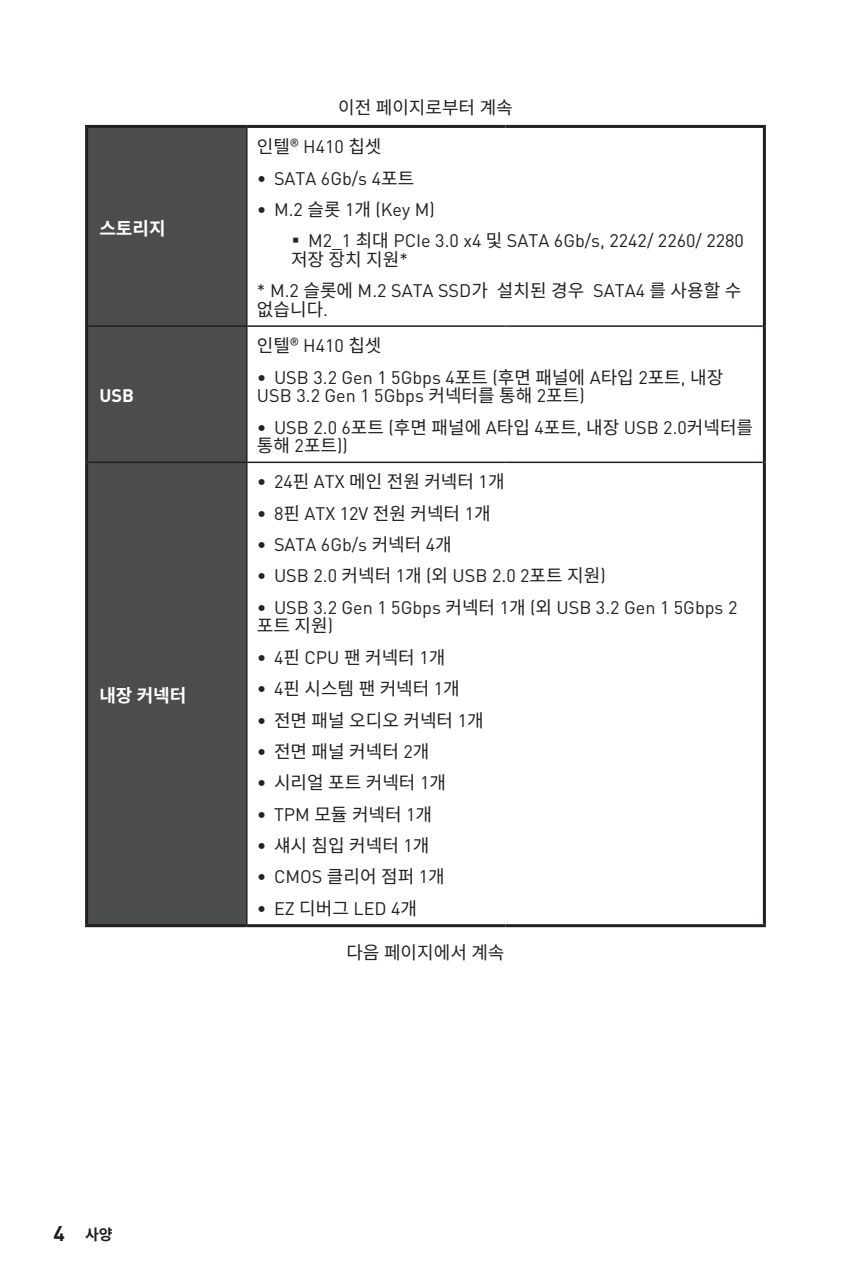
<style>
.page{position:relative;width:851px;height:1276px;background:#fff}
.page>*{position:absolute;margin:0;border:0;box-sizing:border-box;transform-origin:0 0}
.t1{font:18px/31.5px "MSI Din Pro Noto CJK";color:#231f20}
.t2{font:700 18px "MSI Din Pro Noto CJK";color:#fff}
.t3{font:700 15px "MSI Din Pro Noto CJK";color:#231f20}
.s1{font-weight:700;color:#232020}
.s2{font-size:21px}
</style>
<div class="page">
<div style="left:88px;top:128px;width:158px;height:796px;background:#4b4c4d"></div>
<hr style="left:247px;top:325px;width:258px;height:2px;background:#231f20">
<hr style="left:505px;top:325px;width:257px;height:2px;background:#231f20">
<hr style="left:247px;top:461px;width:258px;height:2px;background:#231f20">
<hr style="left:505px;top:461px;width:257px;height:2px;background:#231f20">
<hr style="left:88px;top:325px;width:159px;height:2px;background:#231f20">
<hr style="left:88px;top:461px;width:159px;height:2px;background:#231f20">
<hr style="left:762px;top:128px;width:3px;height:198px;background:#231f20">
<hr style="left:762px;top:462px;width:3px;height:462px;background:#231f20">
<hr style="left:85px;top:924px;width:162px;height:3px;background:#231f20">
<hr style="left:247px;top:924px;width:258px;height:3px;background:#231f20">
<hr style="left:505px;top:924px;width:260px;height:3px;background:#231f20">
<hr style="left:85px;top:128px;width:3px;height:198px;background:#231f20">
<hr style="left:85px;top:326px;width:3px;height:136px;background:#231f20">
<hr style="left:85px;top:462px;width:3px;height:462px;background:#231f20">
<hr style="left:246px;top:463px;width:1px;height:461px;background:#231f20">
<hr style="left:85px;top:125px;width:162px;height:3px;background:#231f20">
<hr style="left:247px;top:125px;width:258px;height:3px;background:#231f20">
<hr style="left:505px;top:125px;width:260px;height:3px;background:#231f20">
<hr style="left:246px;top:128px;width:1px;height:197px;background:#231f20">
<hr style="left:246px;top:327px;width:1px;height:134px;background:#231f20">
<hr style="left:762px;top:326px;width:3px;height:136px;background:#231f20">
<p class="t2" style="left:99px;top:218px;width:68px">스토리지</p>
<p class="t2" style="left:99px;top:385px;width:36px">USB</p>
<p class="t2" style="left:99px;top:685px;width:88px">내장 커넥터</p>
<p class="t1" style="left:338px;top:92px;width:176px">이전 페이지로부터 계속</p>
<p class="t1" style="left:257px;top:131px;width:179px">인텔® H410 칩셋<br><span class="s1">∙</span> SATA 6Gb/s 4포트<br><span class="s1">∙</span> M.2 슬롯 1개 (Key M)</p>
<p class="t1" style="left:287px;top:232px;width:458px;line-height:18.6px"><span class="s1">▪</span> M2_1 최대 PCIe 3.0 x4 및 SATA 6Gb/s, 2242/ 2260/ 2280 저장 장치 지원*</p>
<p class="t1" style="left:257px;top:282px;width:486px;line-height:18.6px">* M.2 슬롯에 M.2 SATA SSD가 설치된 경우 SATA4 를 사용할 수 없습니다.</p>
<p class="t1" style="left:257px;top:330px;width:467px">인텔® H410 칩셋<br><span class="s1">∙</span> USB 3.2 Gen 1 5Gbps 4포트 (후면 패널에 A타입 2포트, 내장</p>
<p class="t1" style="left:257px;top:380px;width:497px">USB 3.2 Gen 1 5Gbps 커넥터를 통해 2포트)<br><span class="s1">∙</span> USB 2.0 6포트 (후면 패널에 A타입 4포트, 내장 USB 2.0커넥터를</p>
<p class="t1" style="left:257px;top:430px;width:92px">통해 2포트))</p>
<p class="t1" style="left:257px;top:466px;width:482px"><span class="s1">∙</span> 24핀 ATX 메인 전원 커넥터 1개<br><span class="s1">∙</span> 8핀 ATX 12V 전원 커넥터 1개<br><span class="s1">∙</span> SATA 6Gb/s 커넥터 4개<br><span class="s1">∙</span> USB 2.0 커넥터 1개 (외 USB 2.0 2포트 지원)<br><span class="s1">∙</span> USB 3.2 Gen 1 5Gbps 커넥터 1개 (외 USB 3.2 Gen 1 5Gbps 2</p>
<p class="t1" style="left:257px;top:610px;width:228px">포트 지원)<br><span class="s1">∙</span> 4핀 CPU 팬 커넥터 1개<br><span class="s1">∙</span> 4핀 시스템 팬 커넥터 1개<br><span class="s1">∙</span> 전면 패널 오디오 커넥터 1개 <span class="s1">∙</span> 전면 패널 커넥터 2개<br><span class="s1">∙</span> 시리얼 포트 커넥터 1개<br><span class="s1">∙</span> TPM 모듈 커넥터 1개<br><span class="s1">∙</span> 섀시 침입 커넥터 1개<br><span class="s1">∙</span> CMOS 클리어 점퍼 1개<br><span class="s1">∙</span> EZ 디버그 LED 4개</p>
<p class="t1" style="left:346px;top:936px;width:160px">다음 페이지에서 계속</p>
<p class="t3" style="left:54px;top:1226px;width:61px"><span class="s2">4</span> 사양</p>
</div>
